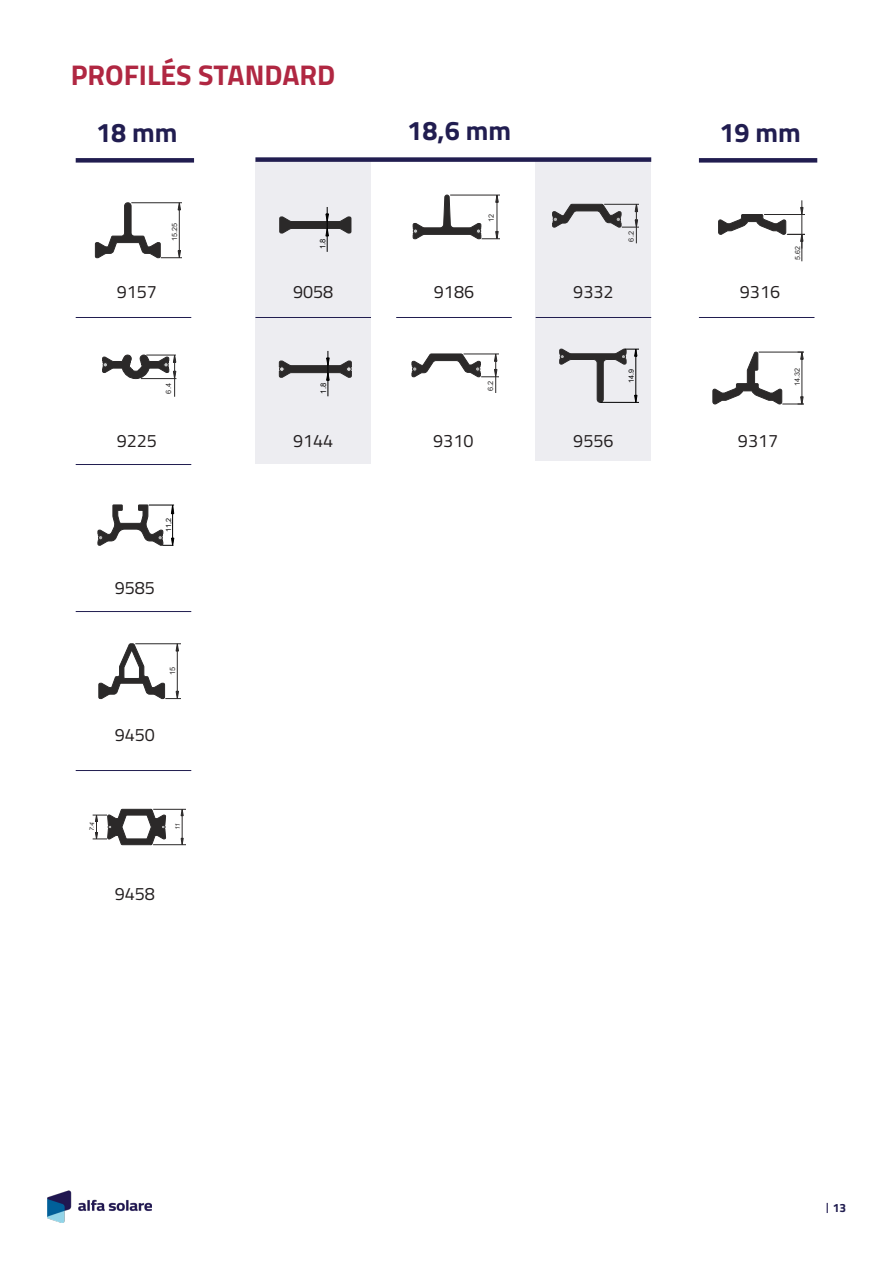
<style>
.page{position:relative;width:893px;height:1263px;background:#fff}
.page>*{position:absolute;margin:0;border:0;box-sizing:border-box;transform-origin:0 0}
.t1{font:700 28.5px "Titillium";color:#b02742}
.t2{font:700 27px "Titillium";color:#211d50}
.t3{font:18px "Titillium";color:#231f20}
.t4{font:700 12px "Titillium";color:#211d50}
.t5{font:7.8px "Arial";color:#000}
.t6{font:7.65px "Arial";color:#000}
.t7{font:7.35px "Arial";color:#2b2929}
.t8{font:7.2px "Arial";color:#2b2929}
.t9{font:7.2px "Arial";color:#000}
.t10{font:7.05px "Arial";color:#2b2929}
</style>
<div class="page">
<img style="left:47px;top:1190px;width:105px;height:32px">
<div style="left:255px;top:162px;width:116px;height:302px;background:#ededf1"></div>
<hr style="left:327px;top:207px;width:1px;height:45px;background:#000">
<svg style="left:279px;top:214px;width:72px;height:22px"></svg>
<svg style="left:412px;top:354px;width:86px;height:39px"></svg>
<hr style="left:255px;top:317px;width:116px;height:1px;background:#211d50">
<div style="left:536px;top:159px;width:115px;height:302px;background:#ededf1"></div>
<hr style="left:328px;top:351px;width:1px;height:45px;background:#000">
<svg style="left:279px;top:358px;width:73px;height:23px"></svg>
<svg style="left:552px;top:204px;width:87px;height:39px"></svg>
<svg style="left:413px;top:195px;width:86px;height:44px"></svg>
<svg style="left:559px;top:349px;width:80px;height:54px"></svg>
<div style="left:255px;top:157px;width:396px;height:5px;background:#211d50"></div>
<hr style="left:396px;top:317px;width:116px;height:1px;background:#211d50">
<hr style="left:536px;top:317px;width:115px;height:1px;background:#211d50">
<svg style="left:102px;top:354px;width:74px;height:43px"></svg>
<hr style="left:76px;top:464px;width:115px;height:1px;background:#211d50">
<svg style="left:98px;top:505px;width:76px;height:41px"></svg>
<div style="left:76px;top:158px;width:118px;height:5px;background:#211d50"></div>
<svg style="left:718px;top:200px;width:87px;height:61px"></svg>
<hr style="left:699px;top:317px;width:115px;height:1px;background:#211d50">
<svg style="left:713px;top:352px;width:91px;height:53px"></svg>
<div style="left:699px;top:158px;width:118px;height:5px;background:#211d50"></div>
<hr style="left:76px;top:611px;width:115px;height:1px;background:#211d50">
<svg style="left:95px;top:202px;width:87px;height:56px"></svg>
<hr style="left:76px;top:317px;width:115px;height:1px;background:#211d50">
<hr style="left:76px;top:770px;width:115px;height:1px;background:#211d50">
<hr style="left:153px;top:809px;width:33px;height:1px;background:#2b2929">
<hr style="left:153px;top:844px;width:33px;height:1px;background:#2b2929">
<svg style="left:99px;top:643px;width:81px;height:56px"></svg>
<svg style="left:175px;top:809px;width:8px;height:36px"></svg>
<svg style="left:92px;top:809px;width:74px;height:36px"></svg>
<p class="t1" style="left:71px;top:53px;width:266px">PROFILÉS STANDARD</p>
<p class="t2" style="left:96px;top:112px;width:83px">18 mm</p>
<p class="t8" style="left:170px;top:241px;width:20px;rotate:-90deg">15.25</p>
<p class="t3" style="left:117px;top:279px;width:42px">9157</p>
<p class="t7" style="left:163px;top:393px;width:12px;rotate:-90deg">6.4</p>
<p class="t3" style="left:117px;top:428px;width:42px">9225</p>
<p class="t9" style="left:164px;top:531px;width:15px;rotate:-90deg">11,2</p>
<p class="t3" style="left:115px;top:575px;width:42px">9585</p>
<p class="t7" style="left:168px;top:675px;width:10px;rotate:-90deg">15</p>
<p class="t3" style="left:115px;top:722px;width:42px">9450</p>
<p class="t3" style="left:115px;top:881px;width:42px">9458</p>
<p class="t6" style="left:317px;top:249px;width:12px;rotate:-90deg">1.8</p>
<p class="t3" style="left:293px;top:278px;width:42px">9058</p>
<p class="t5" style="left:318px;top:394px;width:12px;rotate:-90deg">1.8</p>
<p class="t3" style="left:293px;top:428px;width:42px">9144</p>
<p class="t2" style="left:407px;top:110px;width:105px">18,6 mm</p>
<p class="t7" style="left:486px;top:222px;width:10px;rotate:-90deg">12</p>
<p class="t3" style="left:434px;top:278px;width:42px">9186</p>
<p class="t7" style="left:486px;top:391px;width:12px;rotate:-90deg">6.2</p>
<p class="t3" style="left:433px;top:428px;width:42px">9310</p>
<p class="t7" style="left:626px;top:241px;width:12px;rotate:-90deg">6.2</p>
<p class="t3" style="left:573px;top:278px;width:42px">9332</p>
<p class="t9" style="left:626px;top:383px;width:15px;rotate:-90deg">14.9</p>
<p class="t3" style="left:573px;top:428px;width:42px">9556</p>
<p class="t2" style="left:719px;top:112px;width:83px">19 mm</p>
<p class="t3" style="left:740px;top:279px;width:42px">9316</p>
<p class="t10" style="left:793px;top:260px;width:15px;rotate:-90deg">5.62</p>
<p class="t8" style="left:792px;top:386px;width:20px;rotate:-90deg">14.32</p>
<p class="t3" style="left:738px;top:428px;width:42px">9317</p>
<p class="t4" style="left:833px;top:1198px;width:15px">13</p>
</div>
